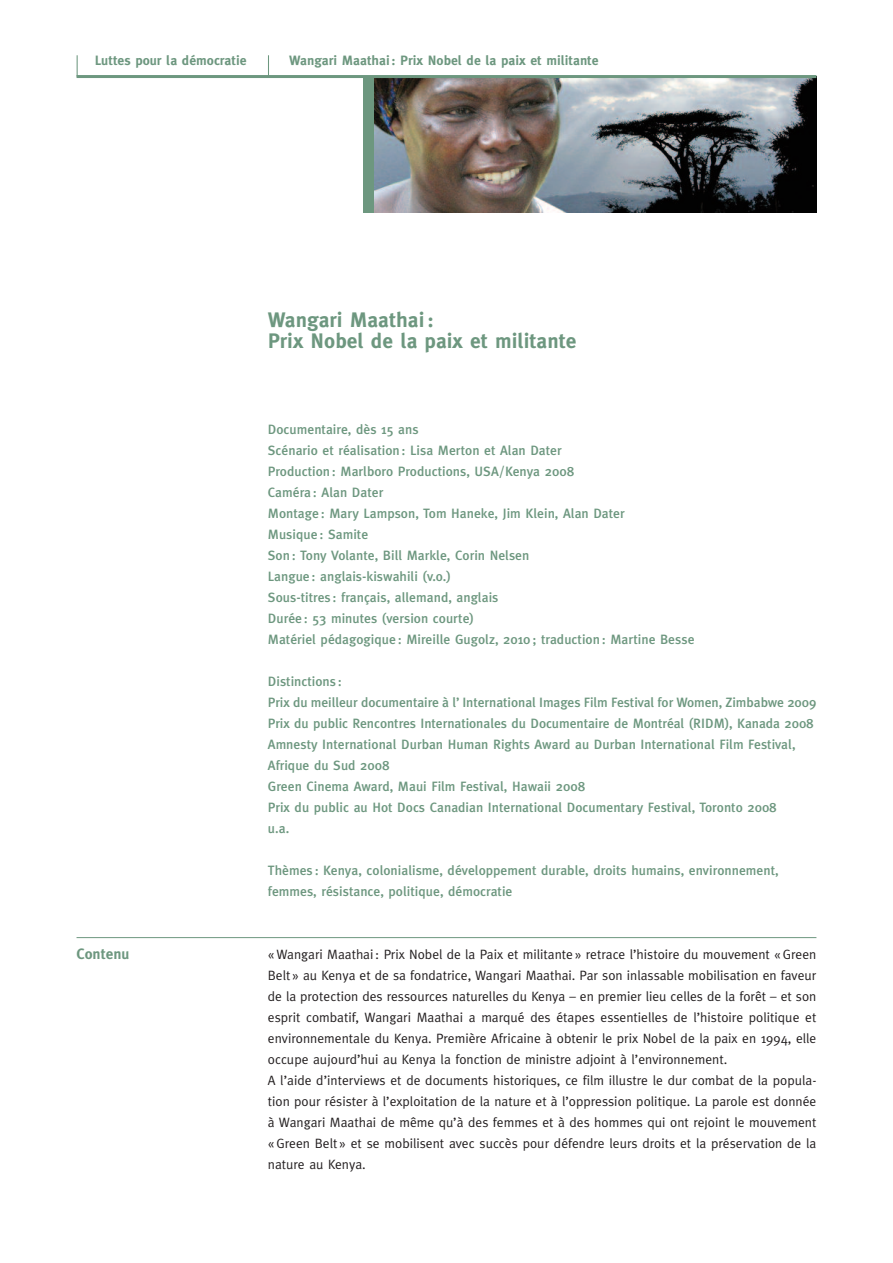
<style>
.page{position:relative;width:893px;height:1263px;background:#fff}
.page>*{position:absolute;margin:0;border:0;box-sizing:border-box;transform-origin:0 0}
.t1{font:700 21px/21px "Meta Plus";color:#6d977f}
.t2{font:700 15px "Meta Plus";color:#6d977f}
.t3{font:500 13.5px/21px "Meta Plus";color:#6d977f}
.t4{font:13.5px/21px "Meta Plus Normal";color:#231f20}
.t5{font:700 13.5px "Meta Plus";color:#6d977f}
</style>
<div class="page">
<div style="left:364px;top:77px;width:10px;height:136px;background:#6d977f"></div>
<img style="left:374px;top:78px;width:442px;height:135px">
<hr style="left:77px;top:75px;width:739px;height:3px;background:#6d977f">
<svg style="left:77px;top:55px;width:1px;height:20px"></svg>
<svg style="left:268px;top:55px;width:1px;height:20px"></svg>
<hr style="left:77px;top:937px;width:739px;height:1px;background:#6d977f">
<p class="t5" style="left:95px;top:52px;width:153px">Luttes pour la démocratie</p>
<p class="t5" style="left:289px;top:52px;width:311px">Wangari Maathai: Prix Nobel de la paix et militante</p>
<h1 class="t1" style="left:268px;top:309px;width:310px">Wangari Maathai:<br>Prix Nobel de la paix et militante</h1>
<p class="t3" style="left:268px;top:419px;width:428px">Documentaire, dès 15 ans<br>Scénario et réalisation : Lisa Merton et Alan Dater<br>Production : Marlboro Productions, USA/Kenya 2008<br>Caméra : Alan Dater<br>Montage : Mary Lampson, Tom Haneke, Jim Klein, Alan Dater<br>Musique : Samite<br>Son : Tony Volante, Bill Markle, Corin Nelsen<br>Langue : anglais-kiswahili (v.o.)<br>Sous-titres : français, allemand, anglais<br>Durée : 53 minutes (version courte)<br>Matériel pédagogique : Mireille Gugolz, 2010; traduction : Martine Besse</p>
<p class="t3" style="left:268px;top:671px;width:550px">Distinctions :<br>Prix du meilleur documentaire à l’ International Images Film Festival for Women, Zimbabwe 2009<br>Prix du public Rencontres Internationales du Documentaire de Montréal (RIDM), Kanada 2008<br>Amnesty International Durban Human Rights Award au Durban International Film Festival, Afrique du Sud 2008<br>Green Cinema Award, Maui Film Festival, Hawaii 2008<br>Prix du public au Hot Docs Canadian International Documentary Festival, Toronto 2008<br>u.a.</p>
<p class="t3" style="left:268px;top:860px;width:512px">Thèmes : Kenya, colonialisme, développement durable, droits humains, environnement, femmes, résistance, politique, démocratie</p>
<p class="t2" style="left:77px;top:945px;width:55px">Contenu</p>
<p class="t4" style="left:268px;top:944px;width:550px">«Wangari Maathai: Prix Nobel de la Paix et militante » retrace l’histoire du mouvement «Green Belt » au Kenya et de sa fondatrice, Wangari Maathai. Par son inlassable mobilisation en faveur de la protection des ressources naturelles du Kenya – en premier lieu celles de la forêt – et son esprit combatif, Wangari Maathai a marqué des étapes essentielles de l’histoire politique et environnementale du Kenya. Première Africaine à obtenir le prix Nobel de la paix en 1994, elle occupe aujourd’hui au Kenya la fonction de ministre adjoint à l’environnement.<br>A l’aide d’interviews et de documents historiques, ce film illustre le dur combat de la popula&shy;tion pour résister à l’exploitation de la nature et à l’oppression politique. La parole est donnée à Wangari Maathai de même qu’à des femmes et à des hommes qui ont rejoint le mouvement «Green Belt » et se mobilisent avec succès pour défendre leurs droits et la préservation de la nature au Kenya.</p>
</div>
